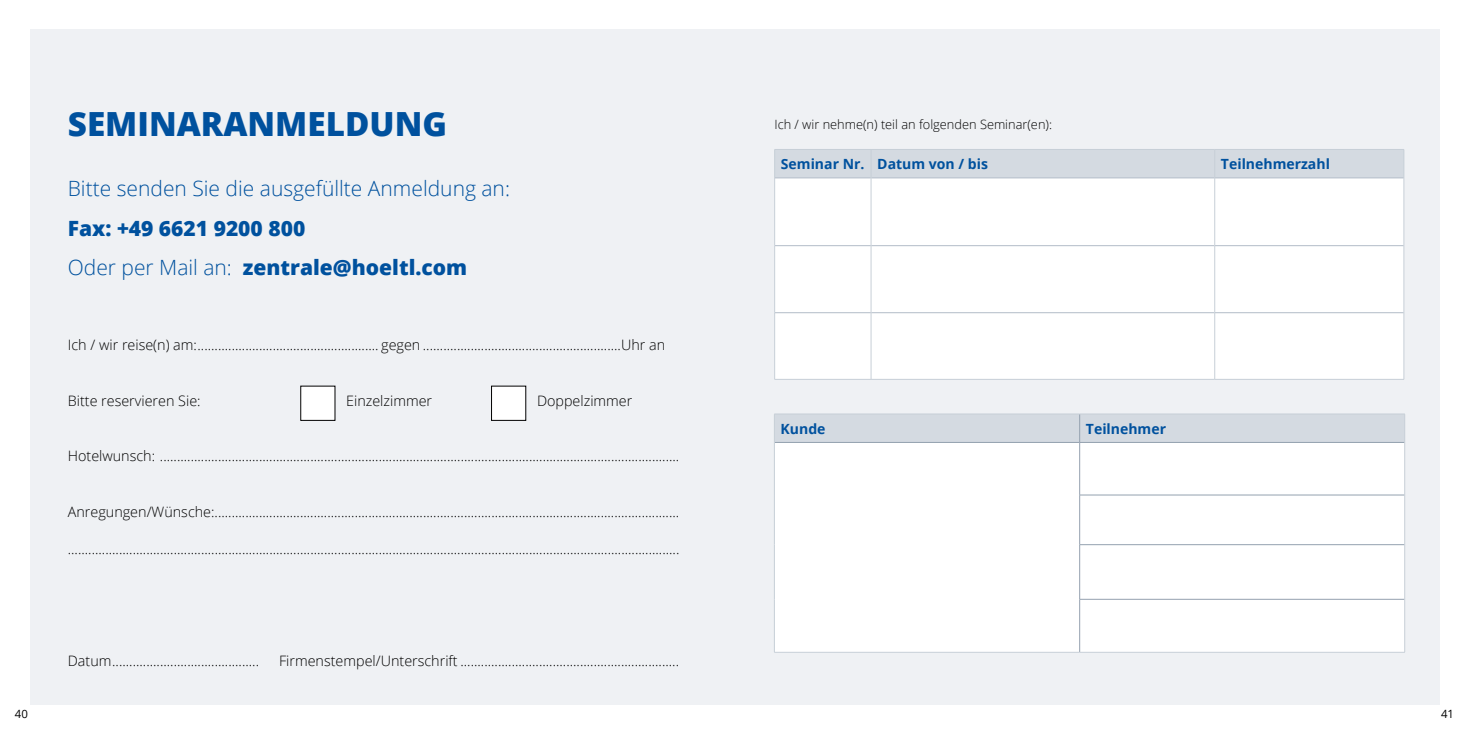
<style>
.page{position:relative;width:1469px;height:735px;background:#fff}
.page>*{position:absolute;margin:0;border:0;box-sizing:border-box;transform-origin:0 0}
.t1{font:800 33.25px "Open Sans";color:#00519e}
.t2{font:800 21px/39.4px "Open Sans";color:#00519e}
.t3{font:300 21px "Open Sans";color:#00519e}
.t4{font:300 14.35px "Open Sans";color:#000}
.t5{font:700 14px "Open Sans";color:#00519e}
.t6{font:300 12.78px "Open Sans";color:#000}
.t7{font:11.38px "Open Sans";color:#000}
.s1{font-weight:300}
</style>
<div class="page">
<div style="left:30px;top:30px;width:1409px;height:674px;background:#eff1f4"></div>
<div style="left:775px;top:178px;width:628px;height:201px;background:#fff"></div>
<hr style="left:775px;top:245px;width:95px;height:1px;background:#b2bcc8">
<hr style="left:871px;top:245px;width:343px;height:1px;background:#b2bcc8">
<hr style="left:1214px;top:245px;width:189px;height:1px;background:#b2bcc8">
<hr style="left:775px;top:312px;width:95px;height:1px;background:#b2bcc8">
<hr style="left:871px;top:312px;width:343px;height:1px;background:#b2bcc8">
<hr style="left:1214px;top:312px;width:189px;height:1px;background:#b2bcc8">
<svg style="left:774px;top:149px;width:630px;height:29px;background:#d2d8e0"></svg>
<hr style="left:774px;top:178px;width:1px;height:67px;background:#c7cfd7">
<hr style="left:870px;top:178px;width:1px;height:67px;background:#c7cfd7">
<hr style="left:1214px;top:178px;width:1px;height:67px;background:#c7cfd7">
<hr style="left:1403px;top:178px;width:1px;height:67px;background:#c7cfd7">
<hr style="left:774px;top:245px;width:1px;height:67px;background:#c7cfd7">
<hr style="left:870px;top:245px;width:1px;height:67px;background:#c7cfd7">
<hr style="left:1214px;top:245px;width:1px;height:67px;background:#c7cfd7">
<hr style="left:1403px;top:245px;width:1px;height:67px;background:#c7cfd7">
<hr style="left:774px;top:312px;width:1px;height:67px;background:#c7cfd7">
<hr style="left:870px;top:312px;width:1px;height:67px;background:#c7cfd7">
<hr style="left:1214px;top:312px;width:1px;height:67px;background:#c7cfd7">
<hr style="left:1403px;top:312px;width:1px;height:67px;background:#c7cfd7">
<hr style="left:774px;top:379px;width:97px;height:1px;background:#c7cfd7">
<hr style="left:871px;top:379px;width:343px;height:1px;background:#c7cfd7">
<hr style="left:1214px;top:379px;width:189px;height:1px;background:#c7cfd7">
<div style="left:775px;top:443px;width:629px;height:208px;background:#fff"></div>
<hr style="left:774px;top:442px;width:305px;height:1px;background:#94a1af">
<hr style="left:1079px;top:442px;width:325px;height:1px;background:#94a1af">
<hr style="left:1079px;top:442px;width:1px;height:52px;background:#94a1af">
<hr style="left:1079px;top:494px;width:325px;height:1px;background:#94a1af">
<hr style="left:1079px;top:495px;width:1px;height:49px;background:#94a1af">
<hr style="left:1079px;top:544px;width:325px;height:1px;background:#94a1af">
<hr style="left:1079px;top:544px;width:1px;height:54px;background:#94a1af">
<hr style="left:1079px;top:598px;width:325px;height:1px;background:#94a1af">
<hr style="left:1079px;top:599px;width:1px;height:52px;background:#94a1af">
<hr style="left:774px;top:413px;width:305px;height:1px;background:#c7cfd7">
<hr style="left:1079px;top:413px;width:325px;height:1px;background:#c7cfd7">
<div style="left:774px;top:414px;width:631px;height:28px;background:#d4dae1"></div>
<hr style="left:774px;top:442px;width:1px;height:52px;background:#c7cfd7">
<hr style="left:1404px;top:442px;width:1px;height:52px;background:#c7cfd7">
<hr style="left:774px;top:494px;width:1px;height:50px;background:#c7cfd7">
<hr style="left:1404px;top:494px;width:1px;height:50px;background:#c7cfd7">
<hr style="left:774px;top:544px;width:1px;height:55px;background:#c7cfd7">
<hr style="left:1404px;top:544px;width:1px;height:55px;background:#c7cfd7">
<hr style="left:774px;top:599px;width:1px;height:52px;background:#c7cfd7">
<hr style="left:1404px;top:599px;width:1px;height:52px;background:#c7cfd7">
<hr style="left:774px;top:651px;width:305px;height:1px;background:#c7cfd7">
<hr style="left:1079px;top:651px;width:325px;height:1px;background:#c7cfd7">
<div style="left:301px;top:386px;width:34px;height:34px;background:#fff"></div>
<div style="left:491px;top:386px;width:35px;height:34px;background:#fff"></div>
<h1 class="t1" style="left:68px;top:99px;width:381px">SEMINARANMELDUNG</h1>
<p class="t6" style="left:774px;top:115px;width:279px">Ich / wir nehme(n) teil an folgenden Seminar(en):</p>
<p class="t5" style="left:781px;top:154px;width:209px">Seminar Nr. Datum von / bis</p>
<p class="t5" style="left:1220px;top:154px;width:110px">Teilnehmerzahl</p>
<h2 class="t3" style="left:68px;top:174px;width:444px">Bitte senden Sie die ausgefüllte Anmeldung an:</h2>
<h2 class="t2" style="left:68px;top:207px;width:401px">Fax: +49 6621 9200 800<br><span class="s1">Oder per Mail an:</span> zentrale@hoeltl.com</h2>
<p class="t4" style="left:68px;top:335px;width:599px">Ich / wir reise(n) am:..................................................... gegen ..........................................................Uhr an</p>
<p class="t4" style="left:68px;top:390px;width:134px">Bitte reservieren Sie:</p>
<p class="t4" style="left:346px;top:390px;width:88px">Einzelzimmer</p>
<p class="t4" style="left:537px;top:390px;width:97px">Doppelzimmer</p>
<p class="t4" style="left:68px;top:446px;width:613px">Hotelwunsch: ........................................................................................................................................................</p>
<p class="t4" style="left:68px;top:501px;width:613px">Anregungen/Wünsche:........................................................................................................................................</p>
<p class="t4" style="left:68px;top:539px;width:613px">...................................................................................................................................................................................</p>
<p class="t4" style="left:68px;top:650px;width:193px">Datum...........................................</p>
<p class="t4" style="left:279px;top:650px;width:401px">Firmenstempel/Unterschrift ................................................................</p>
<p class="t5" style="left:780px;top:418px;width:46px">Kunde</p>
<p class="t5" style="left:1085px;top:418px;width:82px">Teilnehmer</p>
<p class="t7" style="left:15px;top:706px;width:15px">40</p>
<p class="t7" style="left:1440px;top:706px;width:15px">41</p>
</div>
